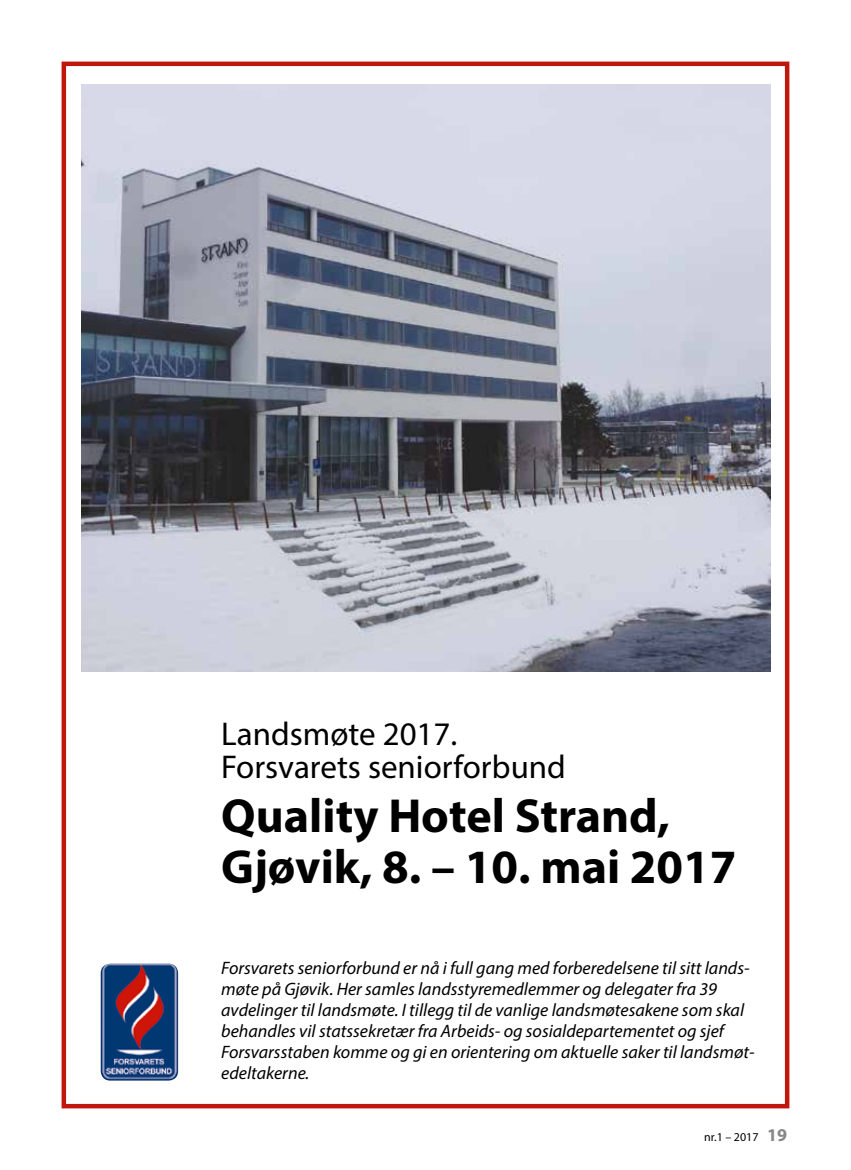
<style>
.page{position:relative;width:851px;height:1170px;background:#fff}
.page>*{position:absolute;margin:0;border:0;box-sizing:border-box;transform-origin:0 0}
.t1{font:700 48px/51px "Myriad Pro";color:#000}
.t2{font:33px/33px "Myriad Pro";color:#000}
.t3{font:italic 18px/21px "Myriad Pro";color:#000}
.t4{font:12px "Myriad Pro";color:#000}
.s1{font-weight:700;font-size:18px;color:#868786}
</style>
<div class="page">
<div style="left:62px;top:62px;width:727px;height:1046px;border:4px solid #c0170c"></div>
<img style="left:82px;top:84px;width:688px;height:587px">
<img style="left:101px;top:963px;width:77px;height:117px">
<h2 class="t2" style="left:221px;top:716px;width:346px">Landsmøte 2017.<br>Forsvarets seniorforbund</h2>
<h1 class="t1" style="left:221px;top:788px;width:516px">Quality Hotel Strand,<br>Gjøvik, 8. – 10. mai 2017</h1>
<p class="t3" style="left:221px;top:957px;width:535px">Forsvarets seniorforbund er nå i full gang med forberedelsene til sitt lands&shy;møte på Gjøvik. Her samles landsstyremedlemmer og delegater fra 39 avdelinger til landsmøte. I tillegg til de vanlige landsmøtesakene som skal behandles vil statssekretær fra Arbeids- og sosialdepartementet og sjef Forsvarsstaben komme og gi en orientering om aktuelle saker til landsmøt&shy;edeltakerne.</p>
<p class="t4" style="left:704px;top:1128px;width:84px">nr.1 – 2017 <span class="s1">19</span></p>
</div>
